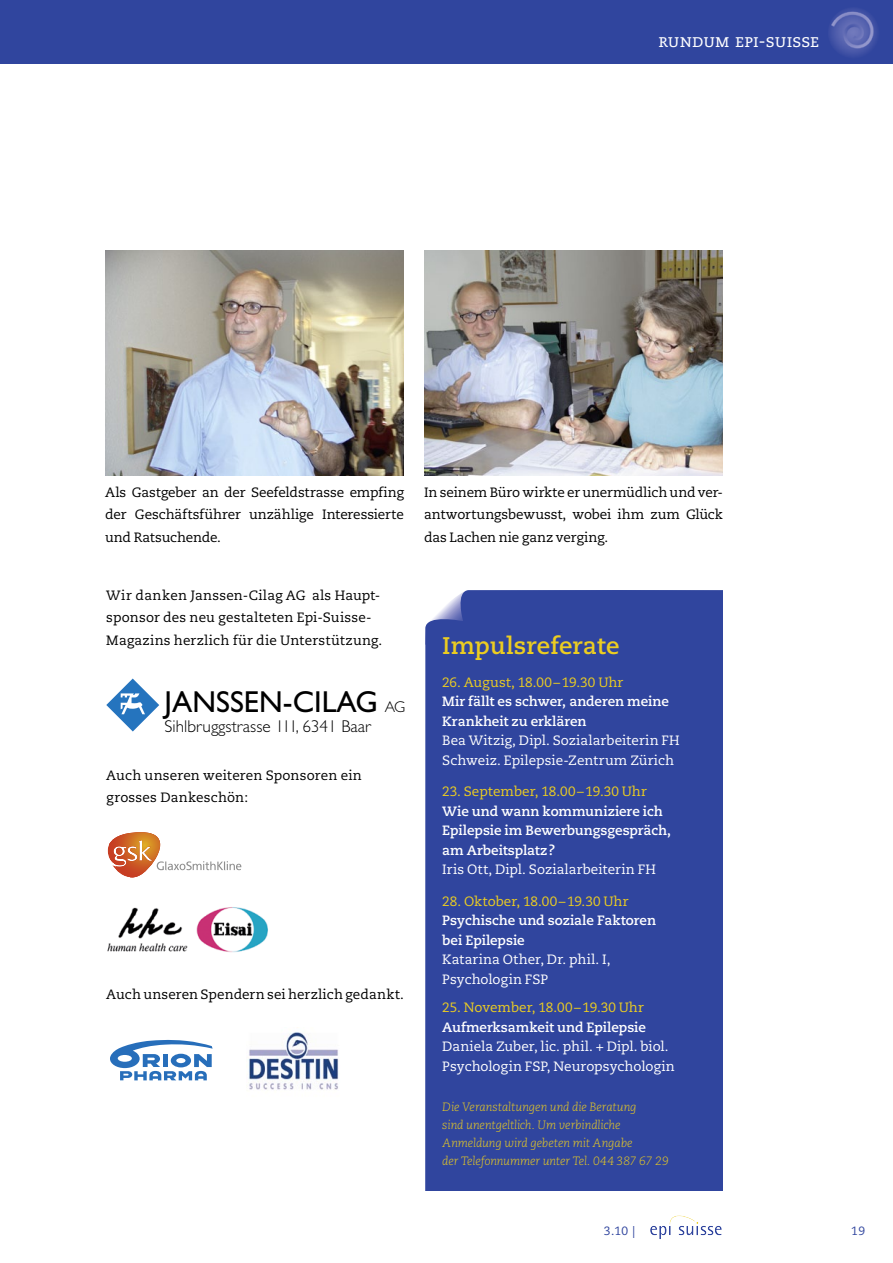
<style>
.page{position:relative;width:893px;height:1263px;background:#fff}
.page>*{position:absolute;margin:0;border:0;box-sizing:border-box;transform-origin:0 0}
.t1{font:30.3px "Gill Sans";color:#000}
.t2{font:700 24px "Caecilia";letter-spacing:.005em;color:#eccd21}
.t3{font:18px "Caecilia Roman SC";color:#fff}
.t4{font:300 17.1px "Gill Sans";color:#000}
.t5{font:13.5px/22.5px "Caecilia";letter-spacing:.005em;color:#000;text-align:justify}
.t6{font:13.5px/19.5px "Caecilia";letter-spacing:.005em;color:#fff}
.t7{font:700 13.5px/19.5px "Caecilia";letter-spacing:-.005em;color:#fff}
.t8{font:13.5px "Caecilia";color:#eccd21}
.t9{font:italic 300 12px/18px "Caecilia";letter-spacing:-.01em;color:#eccd21}
.t10{font:12px "Caecilia";color:#30459e}
.s1{font-weight:300;font-size:15.6px}
</style>
<div class="page">
<div style="left:0;top:0;width:893px;height:63px;background:#30459e"></div>
<svg style="left:650px;top:1215px;width:72px;height:24px"></svg>
<img style="left:829px;top:9px;width:48px;height:47px">
<img style="left:105px;top:251px;width:299px;height:224px">
<img style="left:424px;top:251px;width:299px;height:224px">
<div style="left:425px;top:590px;width:298px;height:601px;background:#30459e"></div>
<svg style="left:106px;top:678px;width:53px;height:53px"></svg>
<svg style="left:110px;top:1040px;width:103px;height:40px"></svg>
<svg style="left:108px;top:832px;width:133px;height:45px"></svg>
<img style="left:248px;top:1032px;width:91px;height:58px">
<img style="left:107px;top:907px;width:161px;height:46px">
<h3 class="t3" style="left:658px;top:30px;width:163px">rundum epi-suisse</h3>
<p class="t5" style="left:105px;top:481px;width:300px">Als Gastgeber an der Seefeldstrasse empfing der Geschäftsführer unzählige Interessierte und Ratsuchende.</p>
<p class="t5" style="left:424px;top:481px;width:300px">In seinem Büro wirkte er unermüdlich und ver&shy;antwortungsbewusst, wobei ihm zum Glück das Lachen nie ganz verging.</p>
<p class="t5" style="left:106px;top:584px;width:277px;text-align:left">Wir danken Janssen-Cilag AG als Haupt&shy;sponsor des neu gestalteten Epi-Suisse-<br>Magazins herzlich für die Unterstützung.</p>
<h1 class="t1" style="left:165px;top:684px;width:242px">JANSSEN-CILAG <span class="s1">AG</span></h1>
<p class="t4" style="left:165px;top:717px;width:208px">Sihlbruggstrasse 111, 6341 Baar</p>
<p class="t5" style="left:106px;top:764px;width:257px">Auch unseren weiteren Sponsoren ein grosses Dankeschön:</p>
<p class="t5" style="left:106px;top:983px;width:299px">Auch unseren Spendern sei herzlich gedankt.</p>
<h2 class="t2" style="left:442px;top:631px;width:179px">Impulsreferate</h2>
<p class="t8" style="left:442px;top:674px;width:183px">26. August, 18.00 – 19.30 Uhr</p>
<p class="t7" style="left:442px;top:692px;width:228px">Mir fällt es schwer, anderen meine<br>Krankheit zu erklären</p>
<p class="t6" style="left:442px;top:731px;width:239px">Bea Witzig, Dipl. Sozialarbeiterin FH<br>Schweiz. Epilepsie-Zentrum Zürich</p>
<p class="t8" style="left:442px;top:784px;width:206px">23. September, 18.00 – 19.30 Uhr</p>
<p class="t7" style="left:442px;top:802px;width:231px">Wie und wann kommuniziere ich<br>Epilepsie im Bewerbungsgespräch, am Arbeitsplatz?</p>
<p class="t6" style="left:442px;top:860px;width:215px">Iris Ott, Dipl. Sozialarbeiterin FH</p>
<p class="t8" style="left:442px;top:893px;width:188px">28. Oktober, 18.00 – 19.30 Uhr</p>
<p class="t7" style="left:442px;top:911px;width:215px">Psychische und soziale Faktoren bei Epilepsie</p>
<p class="t6" style="left:442px;top:950px;width:170px">Katarina Other, Dr. phil. I,<br>Psychologin FSP</p>
<p class="t8" style="left:442px;top:1000px;width:203px">25. November, 18.00 – 19.30 Uhr</p>
<p class="t7" style="left:442px;top:1018px;width:205px">Aufmerksamkeit und Epilepsie</p>
<p class="t6" style="left:442px;top:1037px;width:234px">Daniela Zuber, lic. phil. + Dipl. biol.<br>Psychologin FSP, Neuropsychologin</p>
<p class="t9" style="left:442px;top:1098px;width:228px">Die Veranstaltungen und die Beratung<br>sind unentgeltlich. Um verbindliche Anmeldung wird gebeten mit Angabe<br>der Telefonnummer unter Tel. 044 387 67 29</p>
<p class="t10" style="left:604px;top:1223px;width:33px">3.10 |</p>
<p class="t10" style="left:851px;top:1223px;width:15px">19</p>
</div>
